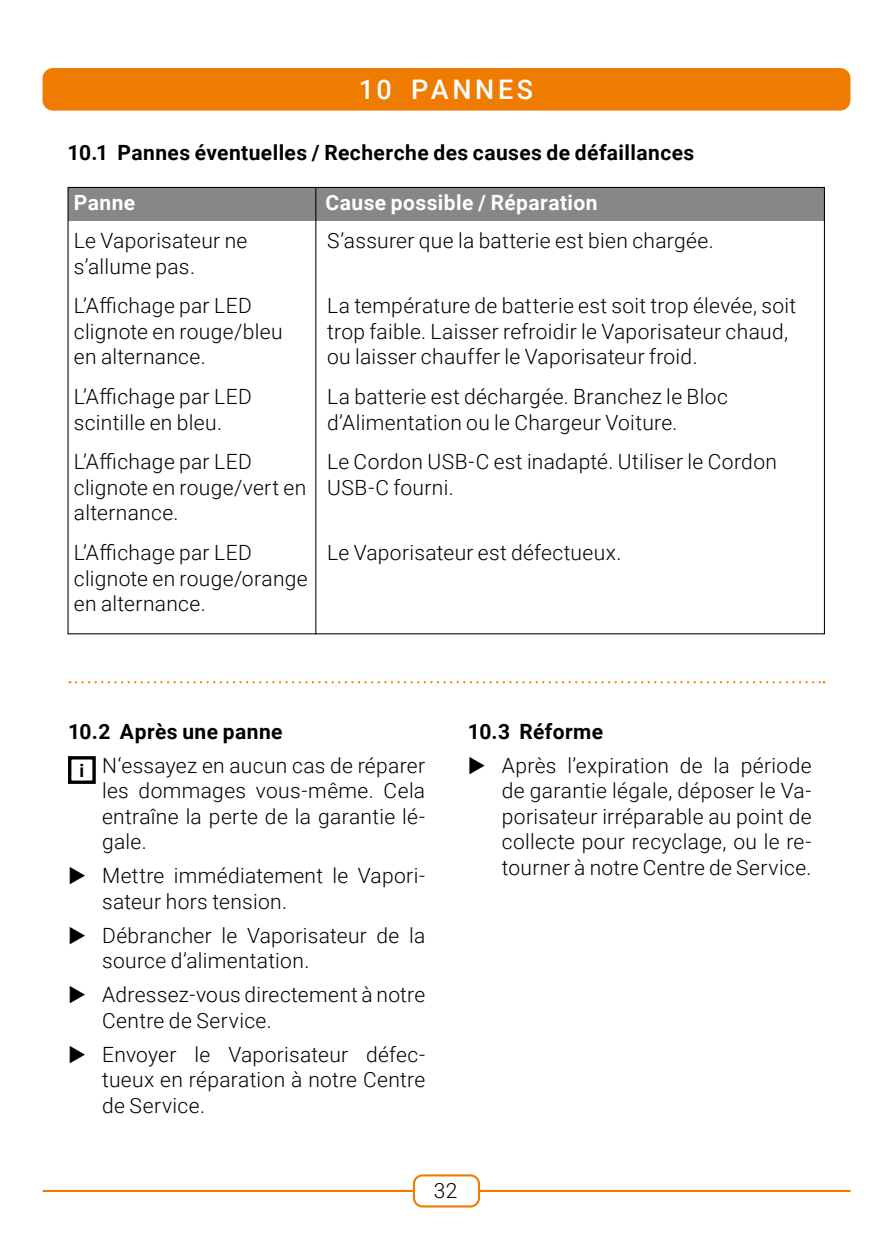
<style>
.page{position:relative;width:893px;height:1259px;background:#fff}
.page>*{position:absolute;margin:0;border:0;box-sizing:border-box;transform-origin:0 0}
.t1{font:500 27px "Roboto";letter-spacing:.135em;color:#fff}
.t2{font:300 21px/25.5px "Roboto";letter-spacing:.015em;color:#000}
.t3{font:700 21px "Roboto";letter-spacing:.02em;color:#000}
.t4{font:700 21px "Roboto";letter-spacing:.02em;color:#fff}
.s1{font-weight:700}
</style>
<div class="page">
<div style="left:413px;top:1174px;width:67px;height:33px;border:2px solid #ef7c00;border-radius:9px"></div>
<hr style="left:43px;top:1190px;width:370px;height:2px;background:#ef7c00">
<hr style="left:480px;top:1190px;width:370px;height:2px;background:#ef7c00">
<div style="left:68px;top:187px;width:757px;height:34px;background:#868786"></div>
<hr style="left:315px;top:187px;width:1px;height:447px;background:#000">
<div style="left:68px;top:756px;width:28px;height:28px;border:3px solid #000"></div>
<div style="left:43px;top:68px;width:807px;height:43px;background:#ef7c00;border-radius:10px"></div>
<svg style="left:70px;top:681px;width:754px;height:2px"></svg>
<p class="t1" style="left:359px;top:70px;width:176px">10 PANNES</p>
<p class="t3" style="left:68px;top:138px;width:628px">10.1 Pannes éventuelles / Recherche des causes de défaillances</p>
<p class="t4" style="left:74px;top:188px;width:63px">Panne</p>
<p class="t4" style="left:326px;top:188px;width:273px">Cause possible / Réparation</p>
<p class="t2" style="left:74px;top:227px;width:175px">Le Vaporisateur ne s’allume pas.</p>
<p class="t2" style="left:327px;top:227px;width:388px">S’assurer que la batterie est bien chargée.</p>
<p class="t2" style="left:74px;top:292px;width:210px">L’Affichage par LED clignote en rouge/bleu en alternance.</p>
<p class="t2" style="left:327px;top:292px;width:471px">La température de batterie est soit trop élevée, soit trop faible. Laisser refroidir le Vaporisateur chaud, ou laisser chauffer le Vaporisateur froid.</p>
<p class="t2" style="left:74px;top:383px;width:180px">L’Affichage par LED scintille en bleu.</p>
<p class="t2" style="left:327px;top:383px;width:402px">La batterie est déchargée. Branchez le Bloc d’Alimentation ou le Chargeur Voiture.</p>
<p class="t2" style="left:74px;top:448px;width:234px">L’Affichage par LED clignote en rouge/vert en alternance.</p>
<p class="t2" style="left:327px;top:448px;width:451px">Le Cordon USB-C est inadapté. Utiliser le Cordon<br>USB-C fourni.</p>
<p class="t2" style="left:74px;top:539px;width:235px">L’Affichage par LED clignote en rouge/orange en alternance.</p>
<p class="t2" style="left:327px;top:539px;width:296px">Le Vaporisateur est défectueux.</p>
<p class="t2" style="left:80px;top:713px;width:347px;line-height:33.9px;text-indent:-11px"><span class="s1">10.2 Après une panne<br></span><sub>i</sub> N‘essayez en aucun cas de réparer</p>
<p class="t2" style="left:102px;top:777px;width:325px;text-align:justify">les dommages vous-même. Cela entraîne la perte de la garantie lé&shy;gale.</p>
<p class="t2" style="left:102px;top:862px;width:325px">Mettre immédiatement le Vapori&shy;sateur hors tension.</p>
<p class="t2" style="left:102px;top:922px;width:325px">Débrancher le Vaporisateur de la source d’alimentation.</p>
<p class="t2" style="left:102px;top:981px;width:325px">Adressez-vous directement à notre<br>Centre de Service.</p>
<p class="t2" style="left:102px;top:1041px;width:325px;text-align:justify">Envoyer le Vaporisateur défec&shy;tueux en réparation à notre Centre de Service.</p>
<p class="t3" style="left:468px;top:716px;width:137px">10.3 Réforme</p>
<p class="t2" style="left:502px;top:751px;width:311px;text-align:justify">Après l’expiration de la période de garantie légale, déposer le Va&shy;porisateur irréparable au point de collecte pour recyclage, ou le re&shy;tourner à notre Centre de Service.</p>
<p class="t2" style="left:434px;top:1177px;width:25px">32</p>
</div>
